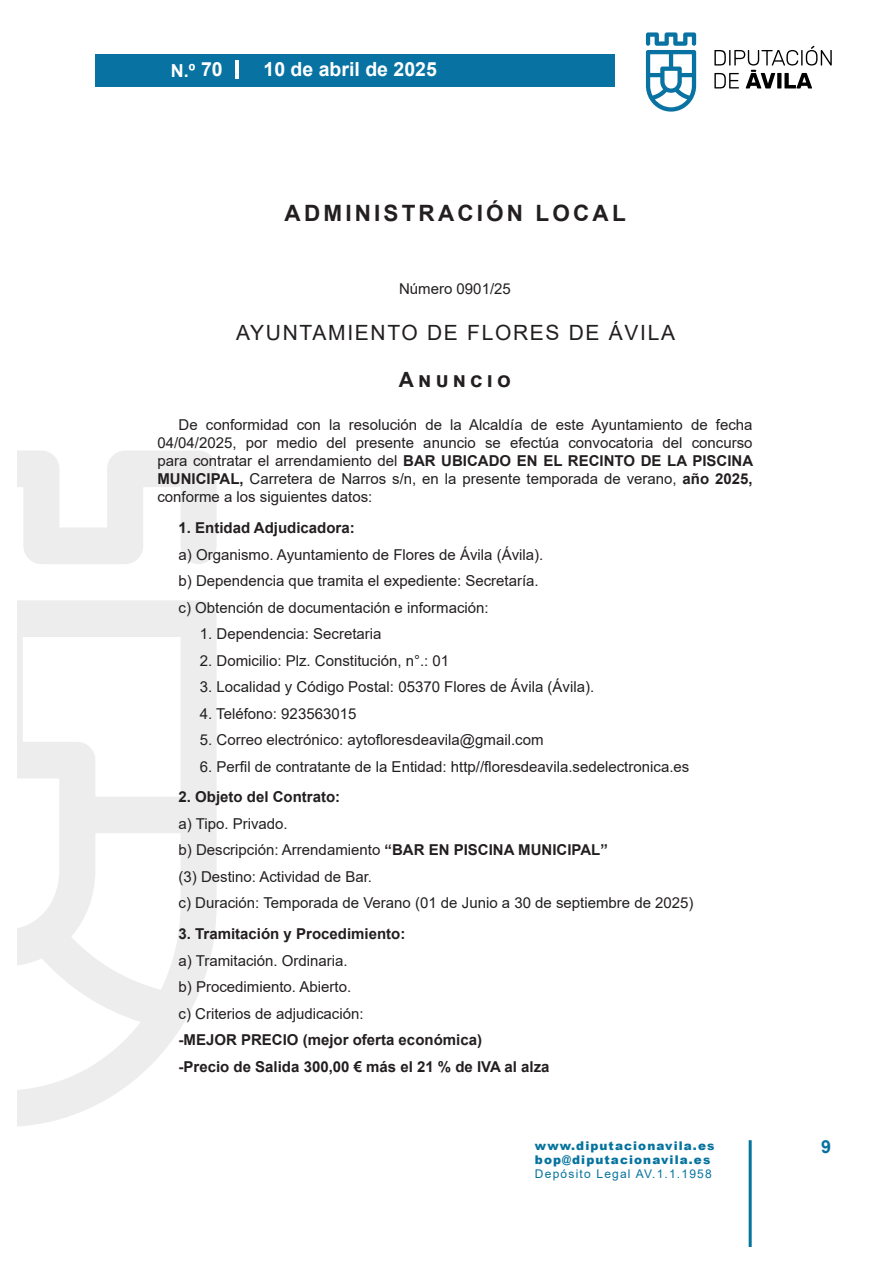
<style>
.page{position:relative;width:893px;height:1263px;background:#fff}
.page>*{position:absolute;margin:0;border:0;box-sizing:border-box;transform-origin:0 0}
.SECCION{font:700 22.5px "Arial";letter-spacing:.14em;color:#231f20}
.ORGANISMO{font:21px "Arial";letter-spacing:.08em;color:#231f20}
.ANUNCIO_1{font:21px "Arial Bold MT2";color:#231f20}
.t1{font:700 19.5px "Arial";color:#fff}
.t2{font:700 18px "Arial";color:#fff}
.t3{font:700 18px "Arial";color:#0873a3}
.TEXTO{font:15px "Arial";color:#231f20}
.TEXTO-2{font:15px/18px "Arial MT2";color:#231f20;text-align:justify}
.TEXTO-3{font:15px "Arial Bold MT2";color:#231f20}
.REFERENCIA{font:15px "Arial MT2";color:#231f20}
.t4{font:900 12px "Arial";letter-spacing:.09em;color:#05739e}
.t5{font:12px "Arial MT2";letter-spacing:.1em;color:#05739e}
.s1{font-size:19.5px}
.s2{font-family:"Arial"}
.s3{font-family:"Arial";font-weight:700}
.s4{font-family:"Arial Bold MT2"}
.s5{font-weight:700}
</style>
<div class="page">
<div style="left:95px;top:54px;width:520px;height:33px;background:#0873a3"></div>
<svg style="left:646px;top:32px;width:50px;height:80px"></svg>
<svg style="left:714px;top:46px;width:118px;height:42px"></svg>
<hr style="left:749px;top:1140px;width:3px;height:106px;background:#05739e">
<hr style="left:236px;top:60px;width:3px;height:18px;background:#fff">
<svg style="left:17px;top:451px;width:200px;height:675px"></svg>
<p class="t2" style="left:171px;top:58px;width:53px">N.º <span class="s1">70</span></p>
<h3 class="t1" style="left:263px;top:56px;width:175px">10 de abril de 2025</h3>
<p class="SECCION" style="left:285px;top:197px;width:343px">ADMINISTRACIÓN LOCAL</p>
<p class="REFERENCIA" style="left:399px;top:278px;width:113px">Número 0901/25</p>
<p class="ORGANISMO" style="left:236px;top:318px;width:440px">AYUNTAMIENTO DE FLORES DE ÁVILA</p>
<p class="ANUNCIO_1" style="left:399px;top:364px;width:114px">Anuncio</p>
<p class="TEXTO-2" style="left:157px;top:416px;width:597px;text-indent:21px">De conformidad con la resolución de la Alcaldía de este Ayuntamiento de fecha <span class="s2">04/04/2025, por medio del presente anuncio se efectúa convocatoria del concurso </span>para contratar el arrendamiento del <span class="s3">BAR UBICADO EN EL RECINTO DE LA PISCINA MUNICIPAL,</span> <span class="s2">Carretera de Narros s/n, en la presente temporada de verano,</span> <span class="s4">año 2025, </span>conforme a los siguientes datos:</p>
<p class="TEXTO-3" style="left:179px;top:517px;width:178px">1. Entidad Adjudicadora:</p>
<p class="TEXTO" style="left:179px;top:544px;width:366px">a) Organismo. Ayuntamiento de Flores de Ávila (Ávila).</p>
<p class="TEXTO" style="left:179px;top:570px;width:362px">b) Dependencia que tramita el expediente: Secretaría.</p>
<p class="TEXTO" style="left:179px;top:597px;width:312px">c) Obtención de documentación e información:</p>
<p class="TEXTO-2" style="left:200px;top:625px;width:183px">1. Dependencia: Secretaria</p>
<p class="TEXTO" style="left:200px;top:650px;width:251px">2. Domicilio: Plz. Constitución, n°.: 01</p>
<p class="TEXTO" style="left:200px;top:676px;width:396px">3. Localidad y Código Postal: 05370 Flores de Ávila (Ávila).</p>
<p class="TEXTO" style="left:200px;top:703px;width:158px">4. Teléfono: 923563015</p>
<p class="TEXTO" style="left:200px;top:729px;width:345px">5. Correo electrónico: aytofloresdeavila@gmail.com</p>
<p class="TEXTO" style="left:200px;top:756px;width:491px">6. Perfil de contratante de la Entidad: http//floresdeavila.sedelectronica.es</p>
<p class="TEXTO-3" style="left:179px;top:786px;width:163px">2. Objeto del Contrato:</p>
<p class="TEXTO" style="left:179px;top:813px;width:111px">a) Tipo. Privado.</p>
<p class="TEXTO" style="left:179px;top:840px;width:431px">b) Descripción: Arrendamiento <span class="s5">“BAR EN PISCINA MUNICIPAL”</span></p>
<p class="TEXTO" style="left:179px;top:866px;width:195px">(3) Destino: Actividad de Bar.</p>
<p class="TEXTO" style="left:179px;top:893px;width:517px">c) Duración: Temporada de Verano (01 de Junio a 30 de septiembre de 2025)</p>
<p class="TEXTO-3" style="left:179px;top:923px;width:228px">3. Tramitación y Procedimiento:</p>
<p class="TEXTO" style="left:179px;top:950px;width:171px">a) Tramitación. Ordinaria.</p>
<p class="TEXTO" style="left:179px;top:976px;width:174px">b) Procedimiento. Abierto.</p>
<p class="TEXTO" style="left:179px;top:1003px;width:187px">c) Criterios de adjudicación:</p>
<p class="TEXTO-3" style="left:179px;top:1029px;width:305px">-MEJOR PRECIO (mejor oferta económica)</p>
<p class="TEXTO-3" style="left:179px;top:1056px;width:373px">-Precio de Salida 300,00 € más el 21 % de IVA al alza</p>
<p class="t4" style="left:535px;top:1136px;width:181px">www.diputacionavila.es</p>
<p class="t3" style="left:821px;top:1134px;width:12px">9</p>
<p class="t4" style="left:535px;top:1151px;width:177px">bop@diputacionavila.es</p>
<p class="t5" style="left:535px;top:1166px;width:178px">Depósito Legal AV.1.1.1958</p>
</div>
